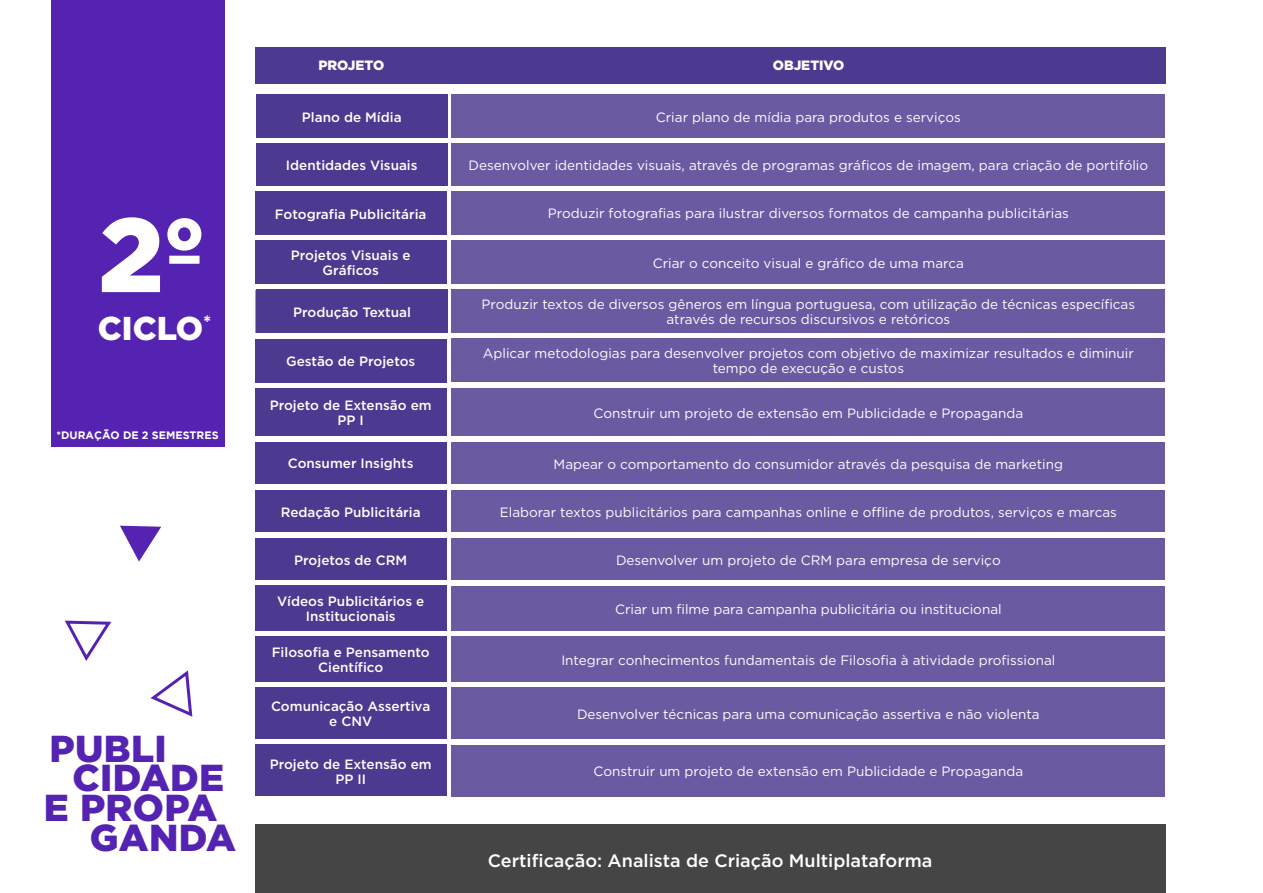
<style>
.page{position:relative;width:1263px;height:893px;background:#fff}
.page>*{position:absolute;margin:0;border:0;box-sizing:border-box;transform-origin:0 0}
.t1{font:900 105px "Gotham HTF";color:#fff}
.t2{font:900 37.5px "Gotham";letter-spacing:.01em;color:#5423b1}
.t3{font:900 33px "Gotham HTF";color:#fff}
.t4{font:500 18px "Gotham HTF";color:#fff}
.t5{font:13.5px/15px "Gotham HTF";color:#fff;text-align:center}
.t6{font:500 13.5px/15px "Gotham HTF";color:#fff;text-align:center}
.t7{font:900 13.5px "Gotham";color:#fff}
.t8{font:700 10.8px "Gotham";color:#fff}
</style>
<div class="page">
<div style="left:51px;top:0;width:173px;height:446px;background:#5423b1"></div>
<div style="left:255px;top:825px;width:910px;height:68px;background:#464545"></div>
<svg style="left:64px;top:620px;width:48px;height:41px"></svg>
<svg style="left:120px;top:526px;width:41px;height:36px"></svg>
<svg style="left:150px;top:670px;width:43px;height:47px"></svg>
<div style="left:256px;top:94px;width:191px;height:44px;background:#4b3a8f"></div>
<div style="left:452px;top:94px;width:713px;height:44px;background:#695aa2"></div>
<div style="left:255px;top:191px;width:191px;height:44px;background:#4b3a8f"></div>
<div style="left:452px;top:191px;width:713px;height:44px;background:#695aa2"></div>
<div style="left:257px;top:289px;width:191px;height:44px;background:#4b3a8f"></div>
<div style="left:452px;top:289px;width:713px;height:44px;background:#695aa2"></div>
<div style="left:256px;top:143px;width:191px;height:43px;background:#4b3a8f"></div>
<div style="left:452px;top:143px;width:713px;height:43px;background:#695aa2"></div>
<div style="left:255px;top:240px;width:191px;height:44px;background:#4b3a8f"></div>
<div style="left:452px;top:240px;width:713px;height:44px;background:#695aa2"></div>
<div style="left:255px;top:339px;width:191px;height:43px;background:#4b3a8f"></div>
<div style="left:452px;top:338px;width:713px;height:44px;background:#695aa2"></div>
<div style="left:255px;top:490px;width:191px;height:42px;background:#4b3a8f"></div>
<div style="left:452px;top:490px;width:713px;height:42px;background:#695aa2"></div>
<div style="left:255px;top:388px;width:191px;height:48px;background:#4b3a8f"></div>
<div style="left:452px;top:388px;width:713px;height:48px;background:#695aa2"></div>
<div style="left:255px;top:538px;width:191px;height:42px;background:#4b3a8f"></div>
<div style="left:452px;top:538px;width:713px;height:42px;background:#695aa2"></div>
<div style="left:452px;top:586px;width:713px;height:44px;background:#695aa2"></div>
<div style="left:255px;top:585px;width:191px;height:45px;background:#4b3a8f"></div>
<div style="left:255px;top:636px;width:191px;height:46px;background:#4b3a8f"></div>
<div style="left:452px;top:636px;width:713px;height:46px;background:#695aa2"></div>
<div style="left:255px;top:687px;width:191px;height:52px;background:#4b3a8f"></div>
<div style="left:452px;top:687px;width:713px;height:52px;background:#695aa2"></div>
<div style="left:255px;top:442px;width:191px;height:42px;background:#4b3a8f"></div>
<div style="left:452px;top:442px;width:713px;height:42px;background:#695aa2"></div>
<div style="left:255px;top:47px;width:910px;height:36px;background:#4b3a8f"></div>
<div style="left:255px;top:745px;width:191px;height:51px;background:#4b3a8f"></div>
<div style="left:452px;top:745px;width:713px;height:51px;background:#695aa2"></div>
<h1 class="t1" style="left:98px;top:194px;width:108px">2º</h1>
<h3 class="t3" style="left:98px;top:309px;width:115px">CICLO<sup>*</sup></h3>
<p class="t8" style="left:57px;top:429px;width:164px">*DURAÇÃO DE 2 SEMESTRES</p>
<h2 class="t2" style="left:49px;top:727px;width:119px">PUBLI</h2>
<h2 class="t2" style="left:72px;top:756px;width:153px">CIDADE</h2>
<h2 class="t2" style="left:44px;top:786px;width:175px">E PROPA</h2>
<h2 class="t2" style="left:90px;top:816px;width:148px">GANDA</h2>
<p class="t7" style="left:318px;top:58px;width:67px">PROJETO</p>
<p class="t7" style="left:773px;top:58px;width:73px">OBJETIVO</p>
<p class="t6" style="left:302px;top:109px;width:101px">Plano de Mídia</p>
<p class="t5" style="left:656px;top:109px;width:307px">Criar plano de mídia para produtos e serviços</p>
<p class="t6" style="left:286px;top:158px;width:133px">Identidades Visuais</p>
<p class="t5" style="left:469px;top:157px;width:681px">Desenvolver identidades visuais, através de programas gráficos de imagem, para criação de portifólio</p>
<p class="t6" style="left:275px;top:206px;width:153px">Fotografia Publicitária</p>
<p class="t5" style="left:548px;top:206px;width:523px">Produzir fotografias para ilustrar diversos formatos de campanha publicitárias</p>
<p class="t6" style="left:291px;top:248px;width:121px">Projetos Visuais e<br>Gráficos</p>
<p class="t5" style="left:653px;top:255px;width:313px">Criar o conceito visual e gráfico de uma marca</p>
<p class="t6" style="left:293px;top:304px;width:119px">Produção Textual</p>
<p class="t5" style="left:482px;top:297px;width:655px">Produzir textos de diversos gêneros em língua portuguesa, com utilização de técnicas específicas através de recursos discursivos e retóricos</p>
<p class="t6" style="left:286px;top:354px;width:131px">Gestão de Projetos</p>
<p class="t5" style="left:483px;top:346px;width:652px">Aplicar metodologias para desenvolver projetos com objetivo de maximizar resultados e diminuir tempo de execução e custos</p>
<p class="t6" style="left:270px;top:397px;width:164px">Projeto de Extensão em<br>PP I</p>
<p class="t5" style="left:593px;top:405px;width:431px">Construir um projeto de extensão em Publicidade e Propaganda</p>
<p class="t6" style="left:288px;top:456px;width:127px">Consumer Insights</p>
<p class="t5" style="left:554px;top:456px;width:511px">Mapear o comportamento do consumidor através da pesquisa de marketing</p>
<p class="t6" style="left:281px;top:504px;width:141px">Redação Publicitária</p>
<p class="t5" style="left:500px;top:505px;width:619px">Elaborar textos publicitários para campanhas online e offline de produtos, serviços e marcas</p>
<p class="t6" style="left:294px;top:552px;width:114px">Projetos de CRM</p>
<p class="t5" style="left:616px;top:552px;width:386px">Desenvolver um projeto de CRM para empresa de serviço</p>
<p class="t5" style="left:615px;top:601px;width:388px">Criar um filme para campanha publicitária ou institucional</p>
<p class="t6" style="left:277px;top:593px;width:149px">Vídeos Publicitários e<br>Institucionais</p>
<p class="t6" style="left:272px;top:645px;width:159px">Filosofia e Pensamento<br>Científico</p>
<p class="t5" style="left:561px;top:652px;width:496px">Integrar conhecimentos fundamentais de Filosofia à atividade profissional</p>
<p class="t6" style="left:271px;top:699px;width:161px">Comunicação Assertiva e CNV</p>
<p class="t5" style="left:577px;top:706px;width:464px">Desenvolver técnicas para uma comunicação assertiva e não violenta</p>
<p class="t6" style="left:270px;top:756px;width:164px">Projeto de Extensão em<br>PP II</p>
<p class="t5" style="left:593px;top:764px;width:431px">Construir um projeto de extensão em Publicidade e Propaganda</p>
<h3 class="t4" style="left:488px;top:850px;width:446px">Certificação: Analista de Criação Multiplataforma</h3>
</div>
